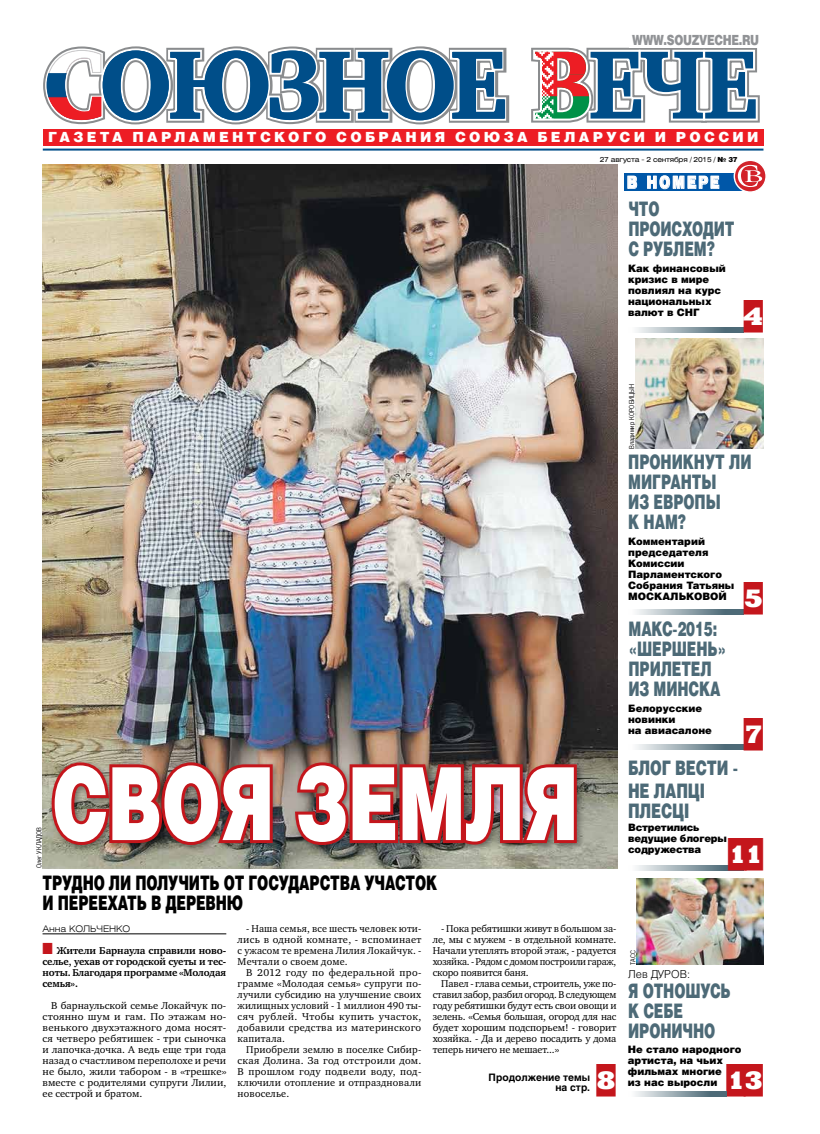
<style>
.page{position:relative;width:820px;height:1134px;background:#fff}
.page>*{position:absolute;margin:0;border:0;box-sizing:border-box;transform-origin:0 0}
.t1{font:900 101px "Helios";color:#fff;scale:.7 1}
.t2{font:99.5px "Charter Black ITC";letter-spacing:-.05em;color:#004e89;scale:.9 1}
.t3{font:25px "Xenia Cameo C";color:#c4161c;scale:1.2 1}
.t4{font:25px "Xenia Cameo C";color:#c4161c;scale:1.16 1}
.t5{font:900 20px "Helios";letter-spacing:.045em;color:#000;scale:.67 1}
.t6{font:900 20px/20px "Helios";letter-spacing:-.01em;color:#4d6a77;scale:.67 1}
.t7{font:900 20px/20px "Helios";letter-spacing:.15em;color:#4d6a77;scale:.67 1}
.t8{font:900 20px/22.8px "Helios";letter-spacing:.12em;color:#4d6a77;scale:.7 1}
.t9{font:900 20px/20px "Helios";letter-spacing:.12em;color:#4d6a77;scale:.67 1}
.t10{font:900 20px/20px "Helios";letter-spacing:.06em;color:#4d6a77;scale:.67 1}
.t11{font:900 16.8px "Helios Ext";letter-spacing:.25em;color:#fff;scale:.59 1}
.t12{font:900 14px "Helios";letter-spacing:.245em;color:#fff}
.t13{font:900 14px "Helios";letter-spacing:-.03em;color:#919396;scale:.77 1}
.t14{font:300 11px "Helios";color:#000}
.t15{font:10.2px/11px "Charter ITC";letter-spacing:.01em;color:#000;text-align:justify}
.t16{font:900 10.2px/11px "Helios";color:#000}
.t17{font:700 10.2px/11px "Charter ITC";letter-spacing:-.015em;color:#000;text-align:justify}
.t18{font:900 10.2px/11px "Helios";letter-spacing:-.02em;color:#000}
.t19{font:700 10.2px/10px "Helios";color:#000;text-align:right}
.t20{font:300 9px "Helios Ext";letter-spacing:-.015em;color:#000}
.t21{font:7px "Paper Gothic";color:#000}
.t22{font:7px "Helios Ext";letter-spacing:-.03em;color:#000}
.s1{color:#ed1d24}
.s2{font-family:"Helios";font-weight:900}
.s3{color:#c4161c}
</style>
<div class="page">
<img style="left:43px;top:164px;width:573px;height:704px">
<div style="left:624px;top:173px;width:125px;height:18px;background:#0057a8"></div>
<svg style="left:627px;top:176px;width:10px;height:13px"></svg>
<svg style="left:647px;top:175px;width:72px;height:14px"></svg>
<svg style="left:734px;top:160px;width:31px;height:32px"></svg>
<div style="left:733px;top:160px;width:33px;height:33px;border:1px solid #fff;border-radius:50%"></div>
<svg style="left:737px;top:165px;width:24px;height:22px"></svg>
<div style="left:49px;top:760px;width:535px;height:92px;background:#000;opacity:.35"></div>
<img style="left:49px;top:759px;width:226px;height:89px">
<img style="left:292px;top:759px;width:287px;height:89px">
<img style="left:635px;top:339px;width:128px;height:110px">
<svg style="left:636px;top:327px;width:107px;height:6px"></svg>
<svg style="left:636px;top:609px;width:107px;height:5px"></svg>
<svg style="left:636px;top:745px;width:107px;height:5px"></svg>
<svg style="left:636px;top:865px;width:107px;height:5px"></svg>
<div style="left:43px;top:129px;width:720px;height:17px;background:#ed1d24"></div>
<hr style="left:43px;top:149px;width:720px;height:2px;background:#004e89">
<svg style="left:43px;top:46px;width:467px;height:79px"></svg>
<svg style="left:531px;top:47px;width:229px;height:76px"></svg>
<hr style="left:43px;top:933px;width:183px;height:1px;background:#000">
<svg style="left:635px;top:1091px;width:91px;height:5px"></svg>
<img style="left:636px;top:879px;width:127px;height:86px">
<h3 class="t13" style="left:632px;top:31px;width:166px">WWW.SOUZVECHE.RU</h3>
<h2 class="t2" style="left:44px;top:23px;width:795px"><span class="s1">C</span>ОЮЗНОЕ <span class="s1">В</span>ЕЧЕ</h2>
<h3 class="t12" style="left:48px;top:127px;width:64px">ГА ЗЕТА</h3>
<h3 class="t12" style="left:132px;top:127px;width:56px">ПА РЛАМ</h3>
<h3 class="t12" style="left:219px;top:127px;width:42px">ЕНТСКО</h3>
<h3 class="t12" style="left:303px;top:127px;width:48px">ГО СОБ</h3>
<h3 class="t12" style="left:378px;top:127px;width:149px">РА НИЯ СО ЮЗА</h3>
<h3 class="t12" style="left:537px;top:127px;width:167px">БЕЛ АРУС И И РОСС</h3>
<h3 class="t12" style="left:732px;top:127px;width:28px">ИИ</h3>
<p class="t22" style="left:599px;top:155px;width:139px">27 августа - 2 сентября / 2015 / <span class="s2">№ 37</span></p>
<h3 class="t11" style="left:626px;top:172px;width:157px">в номере</h3>
<h3 class="t10" style="left:628px;top:198px;width:157px">ЧТО<br>П РОИСХОДИТ<br>С РУБЛ ЕМ?</h3>
<p class="t16" style="left:627px;top:262px;width:99px">КАК ФИНАНСОВЫЙ<br>КРИЗИС В МИРЕ<br>ПОВЛИЯЛ НА КУРС<br>НАЦИОНАЛЬНЫХ<br>ВАЛЮТ В СНГ</p>
<h3 class="t3" style="left:743px;top:300px;width:18px">4</h3>
<p class="t21" style="left:627px;top:449px;width:66px;rotate:-90deg">Владимир КОРОБИЦЫН</p>
<h3 class="t7" style="left:628px;top:451px;width:185px">ПРОНИКНУТ ЛИ<br>М ИГРАНТЫ<br>ИЗ ЕВРОП Ы<br>К НАМ?</h3>
<p class="t21" style="left:35px;top:868px;width:43px;rotate:-90deg">Олег УКЛАДОВ</p>
<h1 class="t1" style="left:52px;top:735px;width:753px">СВОЯ ЗЕМЛЯ</h1>
<h3 class="t5" style="left:43px;top:870px;width:430px">ТРУДНО Л И ПОЛУЧИТЬ ОТ ГОСУДАРСТВА</h3>
<h3 class="t5" style="left:364px;top:870px;width:32px">УЧАСТОК</h3>
<h3 class="t5" style="left:43px;top:890px;width:301px">И ПЕРЕЕХАТЬ В ДЕРЕВНЮ</h3>
<p class="t20" style="left:43px;top:923px;width:89px">Анна КОЛЬЧЕНКО</p>
<p class="t17" style="left:42px;top:945px;width:185px"><span class="s3">■</span> Жители Барнаула справили ново&shy;селье, уехав от городской суеты и тес&shy;ноты. Благодаря программе «Молодая семья».</p>
<p class="t15" style="left:43px;top:1000px;width:185px;text-indent:9px">В барнаульской семье Локайчук по&shy;стоянно шум и гам. По этажам но&shy;венького двухэтажного дома носят&shy;ся четверо ребятишек - три сыночка и лапочка-дочка. А ведь еще три года назад о счастливом переполохе и речи не было, жили табором - в «трешке» вместе с родителями супруги Лилии, ее сестрой и братом.</p>
<p class="t15" style="left:432px;top:923px;width:185px;text-indent:9px">- Пока ребятишки живут в большом за&shy;ле, мы с мужем - в отдельной комнате.<br>Начали утеплять второй этаж, - радуется хозяйка. - Рядом с домом построили гараж, скоро появится баня.</p>
<p class="t15" style="left:432px;top:978px;width:185px;text-indent:9px">Павел - глава семьи, строитель, уже по&shy;ставил забор, разбил огород. В следующем году ребятишки будут есть свои овощи и зелень. «Семья большая, огород для нас будет хорошим подспорьем! - говорит хозяйка. - Да и дерево посадить у дома теперь ничего не мешает...»</p>
<h3 class="t3" style="left:596px;top:1064px;width:18px">8</h3>
<p class="t15" style="left:237px;top:923px;width:185px;text-indent:9px">- Наша семья, все шесть человек юти&shy;лись в одной комнате, - вспоминает с ужасом те времена Лилия Локайчук. - Мечтали о своем доме.</p>
<p class="t15" style="left:237px;top:967px;width:185px;text-indent:9px">В 2012 году по федеральной про&shy;грамме «Молодая семья» супруги по&shy;лучили субсидию на улучшение своих жилищных условий - 1 миллион 490 ты&shy;сяч рублей. Чтобы купить участок, добавили средства из материнского капитала.</p>
<p class="t15" style="left:237px;top:1044px;width:185px;text-indent:9px">Приобрели землю в поселке Сибир&shy;ская Долина. За год отстроили дом.<br>В прошлом году подвели воду, под&shy;ключили отопление и отпраздновали новоселье.</p>
<p class="t19" style="left:488px;top:1072px;width:103px">Продолжение темы на стр.</p>
<p class="t16" style="left:628px;top:535px;width:108px">КОММЕНТАРИЙ<br>ПРЕДСЕДАТЕЛЯ<br>КОМИССИИ<br>ПАРЛАМЕНТСКОГО<br>СОБРАНИЯ ТАТЬЯНЫ<br>МОСКАЛЬКОВОЙ</p>
<h3 class="t6" style="left:628px;top:618px;width:148px">МАКС-2015: «ШЕРШЕНЬ»<br>ПРИЛ ЕТЕЛ<br>ИЗ МИНСКА</h3>
<p class="t16" style="left:628px;top:702px;width:85px">БЕЛОРУССКИЕ<br>НОВИНКИ<br>НА АВИАСАЛОНЕ</p>
<h3 class="t3" style="left:743px;top:582px;width:18px">5</h3>
<h3 class="t3" style="left:743px;top:718px;width:18px">7</h3>
<h3 class="t8" style="left:627px;top:755px;width:159px">БЛОГ ВЕСТИ -<br>НЕ ЛАПЦІ</h3>
<h3 class="t8" style="left:627px;top:798px;width:89px">ПЛ ЕСЦІ</h3>
<p class="t18" style="left:628px;top:821px;width:100px">ВСТРЕТИЛИСЬ<br>ВЕДУЩИЕ БЛОГЕРЫ<br>СОДРУЖЕСТВА</p>
<h3 class="t4" style="left:727px;top:838px;width:32px">11</h3>
<p class="t21" style="left:628px;top:965px;width:16px;rotate:-90deg">ТАСС</p>
<p class="t14" style="left:628px;top:967px;width:63px">Лев ДУРОВ:</p>
<h3 class="t9" style="left:628px;top:980px;width:138px">ЯОТНОШУСЬ<br>К СЕБЕ<br>ИРОНИЧНО</h3>
<p class="t16" style="left:627px;top:1043px;width:115px">НЕ СТАЛО НАРОДНОГО<br>АРТИСТА, НА ЧЬИХ<br>ФИЛЬМАХ МНОГИЕ<br>ИЗ НАС ВЫРОСЛИ</p>
<h3 class="t3" style="left:726px;top:1064px;width:32px">13</h3>
</div>
